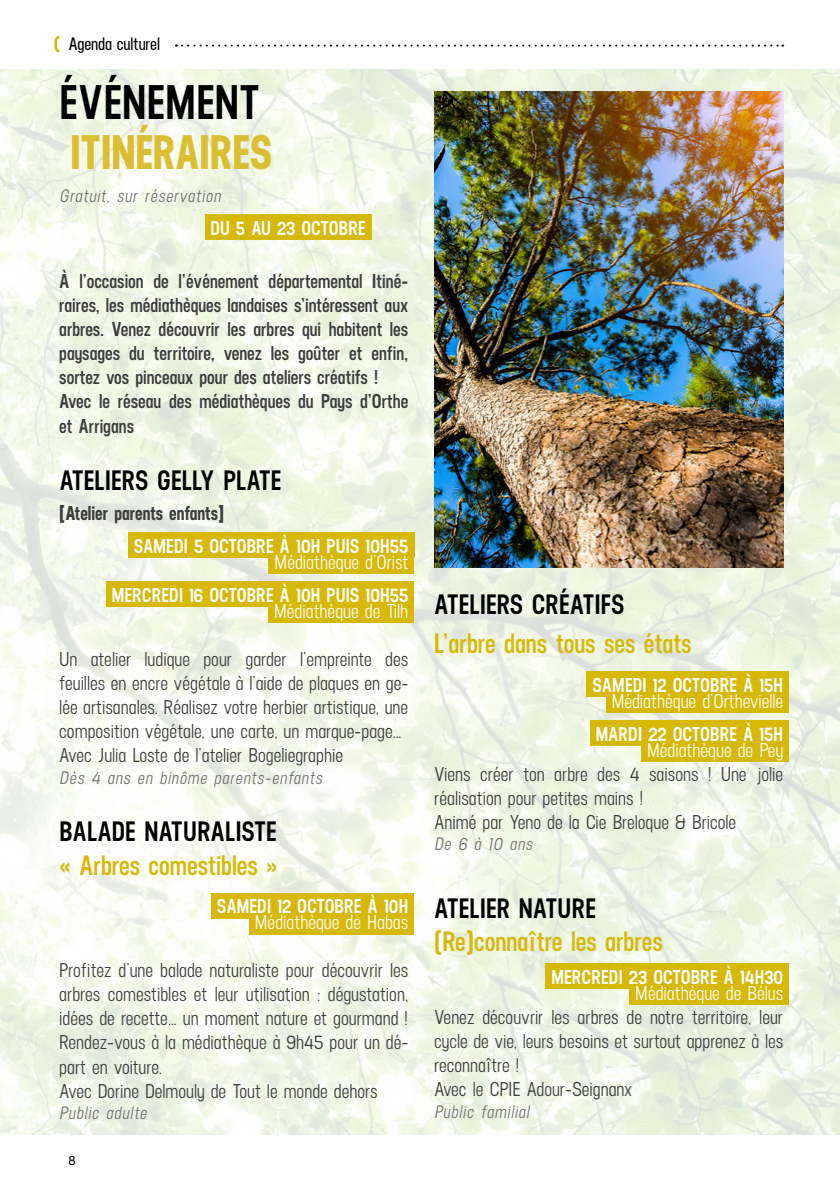
<style>
.page{position:relative;width:840px;height:1191px;background:#fff}
.page>*{position:absolute;margin:0;border:0;box-sizing:border-box;transform-origin:0 0}
.t1{font:700 48.4px "Neusa";color:#dcbe32}
.t2{font:600 48.4px "Neusa";letter-spacing:.01em;color:#000}
.t3{font:600 28px "Neusa";color:#000}
.t4{font:600 28px "Neusa";color:#d7b806}
.t5{font:500 20px/24px "Neusa";color:#3c3c3b}
.t6{font:600 20px/24px "Neusa";color:#3c3c3b}
.t7{font:600 20px "Neusa";letter-spacing:.005em;color:#fff}
.t8{font:500 20px "Neusa";color:#fff}
.t9{font:700 20px "Neusa";letter-spacing:-.005em;color:#3c3c3b}
.t10{font:italic 500 18px "Neusa";color:#706f6f}
.t11{font:600 18px "Neusa";letter-spacing:-.005em;color:#000}
.t12{font:13px "Helvetica Neue";color:#000}
</style>
<div class="page">
<img style="left:0;top:70px;width:839px;height:1064px">
<svg style="left:54px;top:36px;width:5px;height:16px"></svg>
<svg style="left:176px;top:45px;width:606px;height:2px"></svg>
<div style="left:128px;top:532px;width:286px;height:26px;background:#d7b806"></div>
<div style="left:269px;top:548px;width:145px;height:26px;background:#d7b806"></div>
<div style="left:106px;top:581px;width:308px;height:26px;background:#d7b806"></div>
<div style="left:268px;top:597px;width:146px;height:26px;background:#d7b806"></div>
<div style="left:211px;top:892px;width:203px;height:26px;background:#d7b806"></div>
<div style="left:249px;top:908px;width:165px;height:26px;background:#d7b806"></div>
<div style="left:205px;top:214px;width:166px;height:26px;background:#d7b806"></div>
<div style="left:586px;top:671px;width:202px;height:25px;background:#d7b806"></div>
<div style="left:605px;top:687px;width:183px;height:25px;background:#d7b806"></div>
<div style="left:589px;top:720px;width:199px;height:25px;background:#d7b806"></div>
<div style="left:641px;top:736px;width:147px;height:25px;background:#d7b806"></div>
<div style="left:545px;top:963px;width:243px;height:26px;background:#d7b806"></div>
<div style="left:629px;top:979px;width:159px;height:26px;background:#d7b806"></div>
<img style="left:434px;top:91px;width:348px;height:476px">
<p class="t11" style="left:68px;top:32px;width:93px">Agenda culturel</p>
<h1 class="t2" style="left:59px;top:70px;width:202px">ÉVÉNEMENT</h1>
<h1 class="t1" style="left:71px;top:118px;width:203px">ITINÉRAIRES</h1>
<p class="t10" style="left:59px;top:185px;width:166px">Gratuit, sur réservation</p>
<p class="t7" style="left:210px;top:215px;width:156px">DU 5 AU 23 OCTOBRE</p>
<p class="t6" style="left:59px;top:269px;width:350px">À l’occasion de l’événement départemental Itiné&shy;raires, les médiathèques landaises s’intéressent aux arbres. Venez découvrir les arbres qui habitent les paysages du territoire, venez les goûter et enfin, sortez vos pinceaux pour des ateliers créatifs !<br>Avec le réseau des médiathèques du Pays d’Orthe et Arrigans</p>
<h2 class="t3" style="left:59px;top:461px;width:223px">ATELIERS GELLY PLATE</h2>
<p class="t9" style="left:59px;top:499px;width:166px">[Atelier parents enfants]</p>
<p class="t7" style="left:134px;top:532px;width:276px">SAMEDI 5 OCTOBRE À 10H PUIS 10H55</p>
<p class="t8" style="left:274px;top:549px;width:135px">Médiathèque d’Orist</p>
<p class="t7" style="left:112px;top:581px;width:298px">MERCREDI 16 OCTOBRE À 10H PUIS 10H55</p>
<p class="t8" style="left:274px;top:598px;width:136px">Médiathèque de Tilh</p>
<p class="t5" style="left:59px;top:646px;width:350px">Un atelier ludique pour garder l’empreinte des feuilles en encre végétale à l’aide de plaques en ge&shy;lée artisanales. Réalisez votre herbier artistique, une composition végétale, une carte, un marque-page… Avec Julia Loste de l’atelier Bogeliegraphie</p>
<p class="t10" style="left:59px;top:766px;width:267px">Dès 4 ans en binôme parents-enfants</p>
<h2 class="t3" style="left:59px;top:812px;width:219px">BALADE NATURALISTE</h2>
<h2 class="t4" style="left:59px;top:846px;width:220px">« Arbres comestibles »</h2>
<p class="t7" style="left:217px;top:893px;width:193px">SAMEDI 12 OCTOBRE À 10H</p>
<p class="t8" style="left:255px;top:910px;width:155px">Médiathèque de Habas</p>
<p class="t5" style="left:59px;top:958px;width:350px">Profitez d’une balade naturaliste pour découvrir les arbres comestibles et leur utilisation : dégustation, idées de recette… un moment nature et gourmand !<br>Rendez-vous à la médiathèque à 9h45 pour un dé&shy;part en voiture.<br>Avec Dorine Delmouly de Tout le monde dehors</p>
<p class="t10" style="left:59px;top:1101px;width:92px">Public adulte</p>
<p class="t12" style="left:68px;top:1150px;width:9px">8</p>
<h2 class="t3" style="left:434px;top:585px;width:192px">ATELIERS CRÉATIFS</h2>
<h2 class="t4" style="left:434px;top:624px;width:259px">L’arbre dans tous ses états</h2>
<p class="t7" style="left:592px;top:671px;width:192px">SAMEDI 12 OCTOBRE À 15H</p>
<p class="t8" style="left:611px;top:688px;width:173px">Médiathèque d’Orthevielle</p>
<p class="t7" style="left:595px;top:720px;width:189px">MARDI 22 OCTOBRE À 15H</p>
<p class="t8" style="left:646px;top:737px;width:138px">Médiathèque de Pey</p>
<p class="t5" style="left:434px;top:761px;width:350px">Viens créer ton arbre des 4 saisons ! Une jolie réalisation pour petites mains !<br>Animé par Yeno de la Cie Breloque &amp; Bricole</p>
<p class="t10" style="left:434px;top:833px;width:103px">De 6 à 10 ans</p>
<h2 class="t3" style="left:434px;top:889px;width:163px">ATELIER NATURE</h2>
<h2 class="t4" style="left:434px;top:922px;width:230px">(Re)connaître les arbres</h2>
<p class="t7" style="left:551px;top:963px;width:233px">MERCREDI 23 OCTOBRE À 14H30</p>
<p class="t8" style="left:635px;top:981px;width:149px">Médiathèque de Bélus</p>
<p class="t5" style="left:434px;top:1004px;width:350px">Venez découvrir les arbres de notre territoire, leur cycle de vie, leurs besoins et surtout apprenez à les reconnaître !<br>Avec le CPIE Adour-Seignanx</p>
<p class="t10" style="left:434px;top:1100px;width:100px">Public familial</p>
</div>
